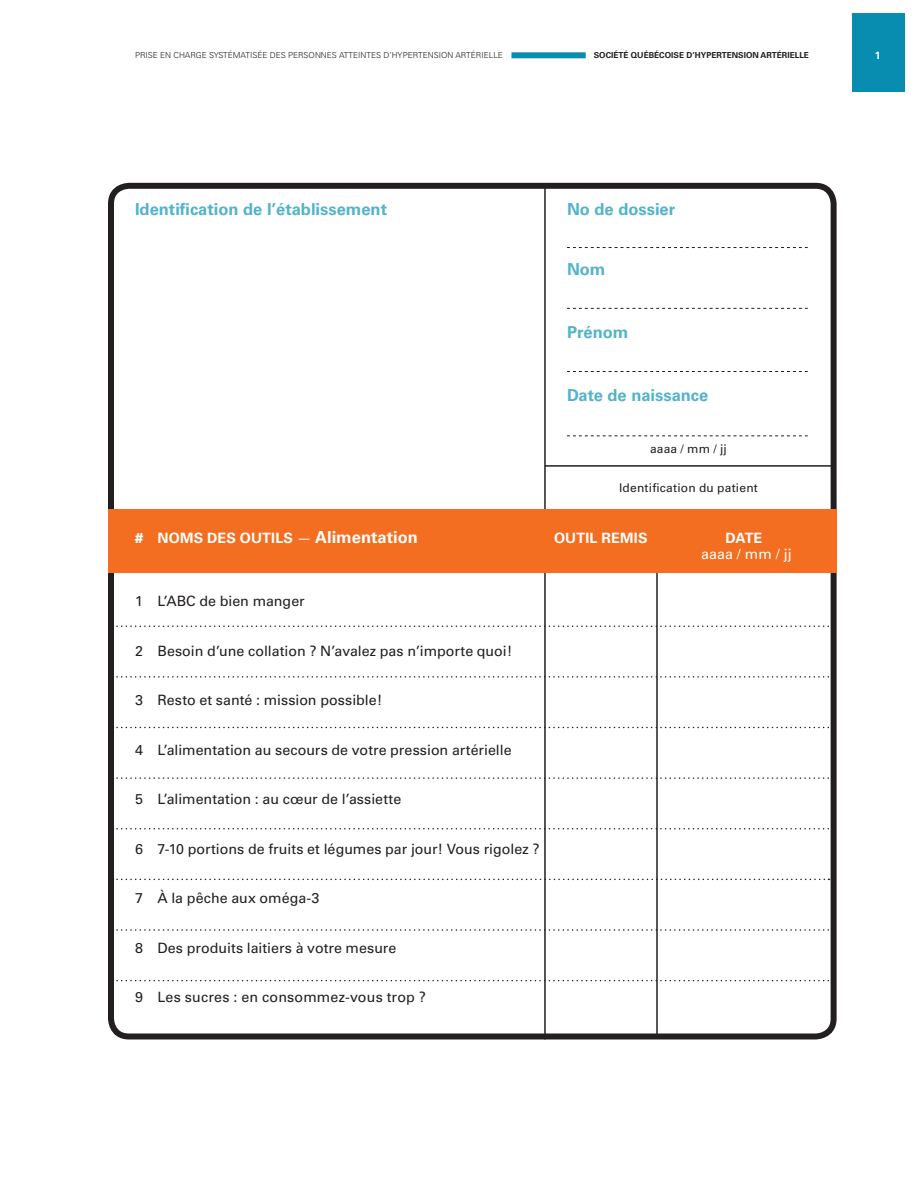
<style>
.page{position:relative;width:918px;height:1188px;background:#fff}
.page>*{position:absolute;margin:0;border:0;box-sizing:border-box;transform-origin:0 0}
.t1{font:700 16.5px "Univers";color:#52b3ca}
.t2{font:14.25px "Univers";color:#231f20}
.t3{font:700 14.25px "Univers";letter-spacing:.015em;color:#fff}
.t4{font:14.25px "Univers";letter-spacing:.005em;color:#fff}
.t5{font:12px "Univers";letter-spacing:.015em;color:#231f20}
.t6{font:700 10.5px "Univers";color:#fff}
.t7{font:300 8.25px "Univers";color:#231f20}
.t8{font:700 8.25px "Univers";color:#231f20}
.s1{font-weight:400}
.s2{font-size:16.5px}
</style>
<div class="page">
<div style="left:852px;top:14px;width:53px;height:78px;background:#088caf"></div>
<div style="left:511px;top:52px;width:75px;height:6px;background:#088caf"></div>
<div style="left:108px;top:183px;width:729px;height:857px;border:6px solid #231f20;border-radius:18px"></div>
<hr style="left:545px;top:465px;width:290px;height:2px;background:#231f20">
<hr style="left:544px;top:183px;width:2px;height:857px;background:#231f20">
<hr style="left:656px;top:510px;width:2px;height:526px;background:#231f20">
<svg style="left:567px;top:308px;width:241px;height:1px"></svg>
<svg style="left:567px;top:247px;width:241px;height:1px"></svg>
<svg style="left:567px;top:371px;width:241px;height:1px"></svg>
<svg style="left:567px;top:435px;width:241px;height:1px"></svg>
<div style="left:108px;top:509px;width:729px;height:63px;background:#f36e21"></div>
<svg style="left:112px;top:626px;width:721px;height:1px"></svg>
<svg style="left:112px;top:676px;width:721px;height:2px"></svg>
<svg style="left:112px;top:727px;width:721px;height:1px"></svg>
<svg style="left:112px;top:777px;width:721px;height:2px"></svg>
<svg style="left:112px;top:828px;width:721px;height:2px"></svg>
<svg style="left:112px;top:879px;width:717px;height:1px"></svg>
<svg style="left:112px;top:929px;width:721px;height:2px"></svg>
<svg style="left:112px;top:980px;width:721px;height:1px"></svg>
<p class="t7" style="left:135px;top:50px;width:369px">PRISE EN CHARGE SYSTÉMATISÉE DES PERSONNES ATTEINTES D’HYPERTENSION ARTÉRIELLE</p>
<p class="t8" style="left:594px;top:51px;width:217px">SOCIÉTÉ QUÉBÉCOISE D’HYPERTENSION ARTÉRIELLE</p>
<p class="t6" style="left:875px;top:49px;width:7px">1</p>
<p class="t1" style="left:135px;top:199px;width:254px">Identification de l’établissement</p>
<p class="t1" style="left:567px;top:199px;width:110px">No de dossier</p>
<p class="t1" style="left:567px;top:259px;width:40px">Nom</p>
<p class="t1" style="left:567px;top:322px;width:63px">Prénom</p>
<p class="t1" style="left:567px;top:385px;width:143px">Date de naissance</p>
<p class="t3" style="left:135px;top:530px;width:284px"># NOMS DES OUTILS <span class="s1">—</span> <span class="s2">Alimentation</span></p>
<p class="t2" style="left:135px;top:593px;width:171px">1 L’ABC de bien manger</p>
<p class="t2" style="left:135px;top:642px;width:379px">2 Besoin d’une collation ? N’avalez pas n’importe quoi!</p>
<p class="t2" style="left:135px;top:692px;width:249px">3 Resto et santé : mission possible!</p>
<p class="t2" style="left:135px;top:741px;width:378px">4 L’alimentation au secours de votre pression artérielle</p>
<p class="t2" style="left:135px;top:791px;width:268px">5 L’alimentation : au cœur de l’assiette</p>
<p class="t2" style="left:135px;top:840px;width:406px">6 7-10 portions de fruits et légumes par jour! Vous rigolez ?</p>
<p class="t2" style="left:135px;top:890px;width:186px">7 À la pêche aux oméga-3</p>
<p class="t2" style="left:135px;top:939px;width:263px">8 Des produits laitiers à votre mesure</p>
<p class="t2" style="left:135px;top:989px;width:292px">9 Les sucres : en consommez-vous trop ?</p>
<p class="t5" style="left:650px;top:442px;width:78px">aaaa / mm / jj</p>
<p class="t5" style="left:619px;top:481px;width:140px">Identification du patient</p>
<p class="t3" style="left:554px;top:529px;width:95px">OUTIL REMIS</p>
<p class="t3" style="left:725px;top:529px;width:38px">DATE</p>
<p class="t4" style="left:701px;top:545px;width:92px">aaaa / mm / jj</p>
</div>
